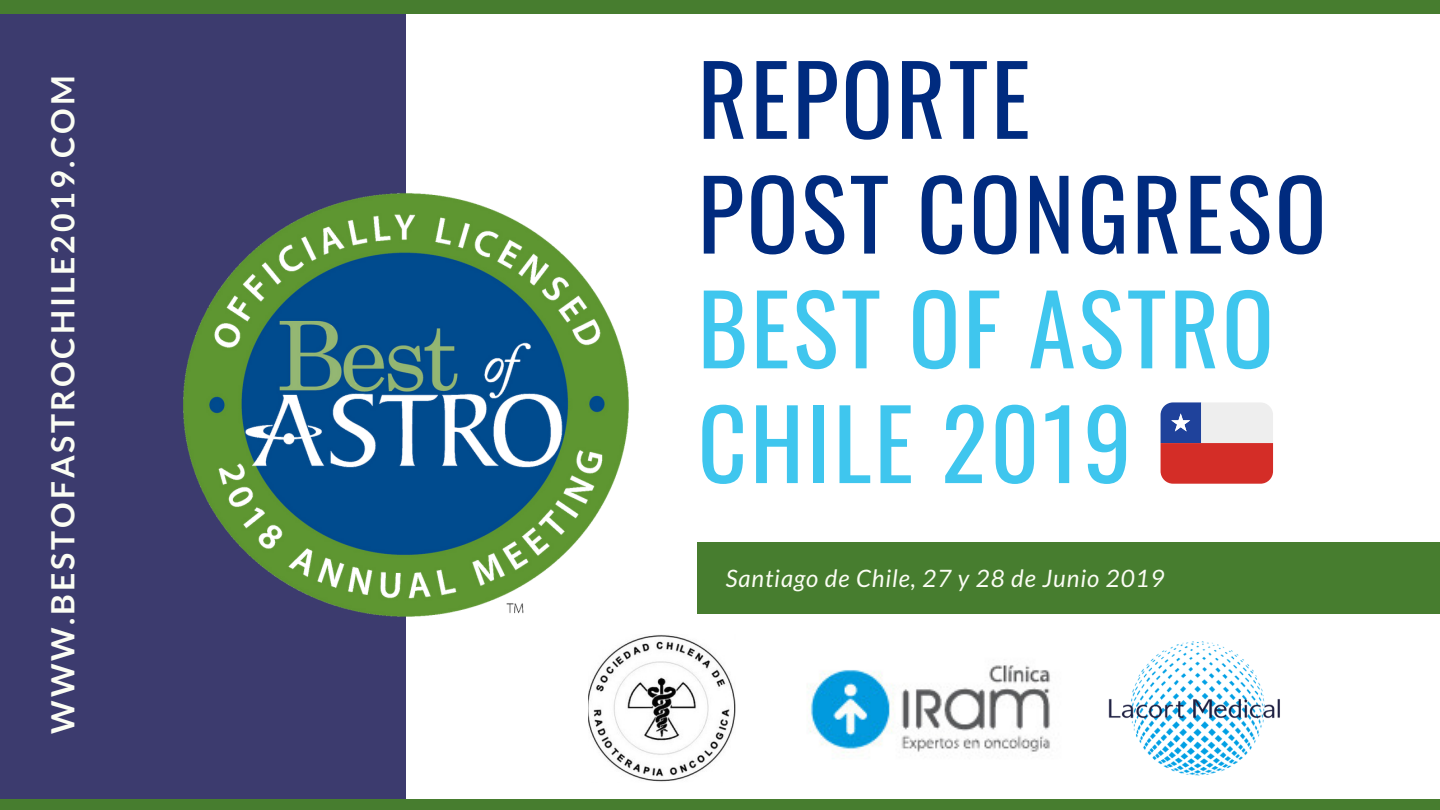
<style>
.page{position:relative;width:1440px;height:810px;background:#fff}
.page>*{position:absolute;margin:0;border:0;box-sizing:border-box;transform-origin:0 0}
.t1{font:96px/114.8px "Oswald";letter-spacing:.03em;color:#3fc6ee}
.t2{font:96px/114.8px "Oswald";letter-spacing:.03em;color:#002b7f}
.t3{font:700 32px "Lato";letter-spacing:.09em;color:#fbfdf4}
.t4{font:italic 24px "Lato";letter-spacing:.04em;color:#fbfdf4}
</style>
<div class="page">
<div style="left:0;top:0;width:406px;height:810px;background:#3c3b6e"></div>
<div style="left:698px;top:542px;width:742px;height:72px;background:#477d2f"></div>
<div style="left:0;top:799px;width:1440px;height:11px;background:#477d2f"></div>
<div style="left:0;top:0;width:1440px;height:14px;background:#477d2f"></div>
<img style="left:183px;top:193px;width:446px;height:424px">
<svg style="left:1161px;top:402px;width:112px;height:82px;background:#c07480"></svg>
<img style="left:810px;top:665px;width:241px;height:91px">
<img style="left:588px;top:635px;width:147px;height:147px">
<img style="left:1108px;top:641px;width:172px;height:135px">
<h2 class="t3" style="left:43px;top:734px;width:660px;rotate:-90deg">WWW.BESTOFASTROCHILE2019.COM</h2>
<h1 class="t2" style="left:698px;top:38px;width:630px">REPORTE<br>POST CONGRESO</h1>
<h1 class="t1" style="left:698px;top:268px;width:578px">BEST OF ASTRO<br>CHILE 2019</h1>
<p class="t4" style="left:726px;top:563px;width:440px">Santiago de Chile, 27 y 28 de Junio 2019</p>
</div>
